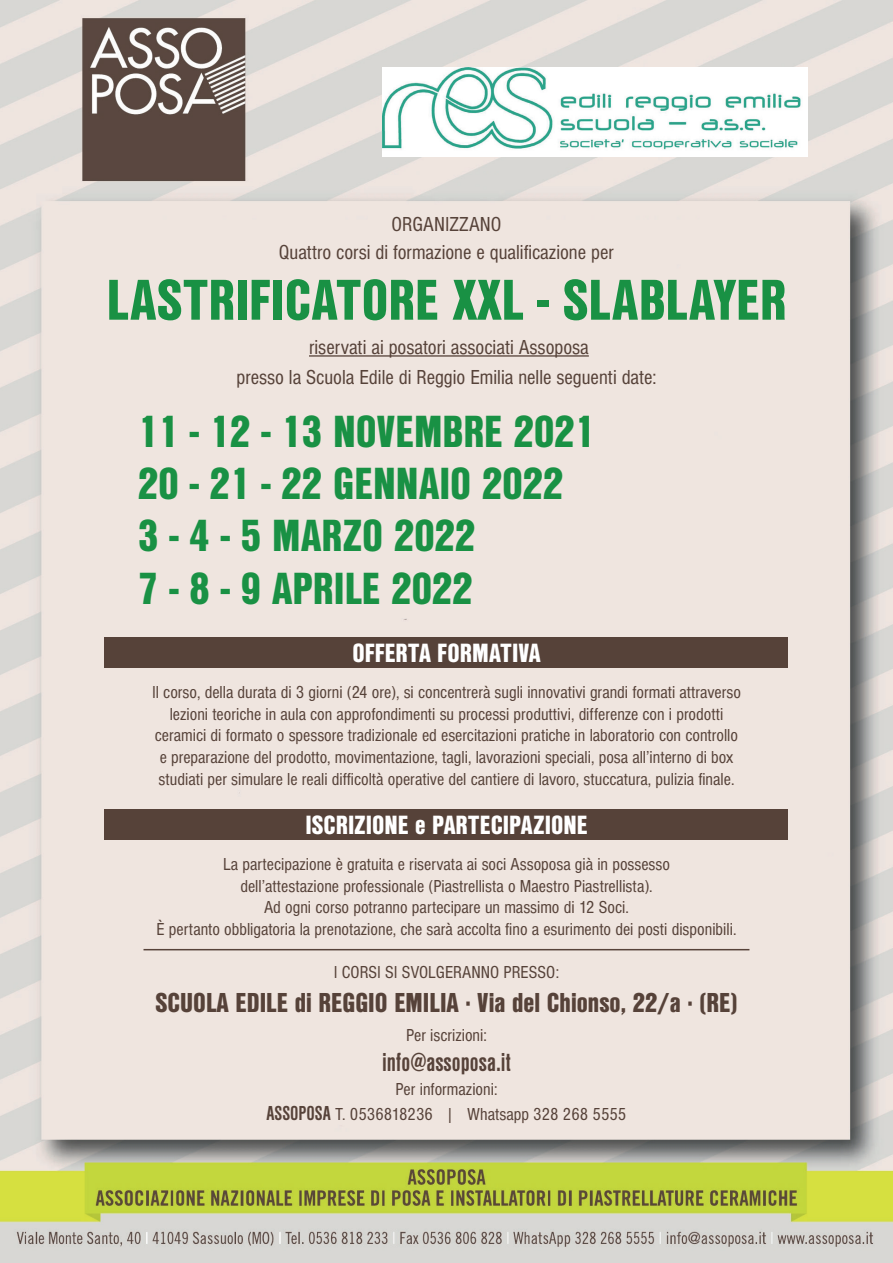
<style>
.page{position:relative;width:893px;height:1263px;background:#fff}
.page>*{position:absolute;margin:0;border:0;box-sizing:border-box;transform-origin:0 0}
.t1{font:900 55.5px "Nimbus San Con L";color:#199144}
.t2{font:900 43.5px/52.2px "Nimbus San Con L";color:#199144}
.t3{font:28.5px "Nimbus Sans DOT Blac Cond";color:#564239}
.t4{font:700 condensed 27px "Nimbus Sans DOT";color:#564239}
.t5{font:900 25.5px "Nimbus San Con L";color:#fff}
.t6{font:condensed 21px/28.2px "Nimbus Sans DOT";color:#564239;text-align:center}
.t7{font:condensed 18px/21.6px "Nimbus Sans DOT";color:#564239;text-align:center}
.s1{font-weight:700;font-size:21px}
</style>
<div class="page">
<img style="left:0;top:0;width:893px;height:1263px">
<img style="left:383px;top:67px;width:425px;height:90px">
<div style="left:105px;top:637px;width:683px;height:31px;background:#564239"></div>
<div style="left:105px;top:809px;width:683px;height:31px;background:#564239"></div>
<hr style="left:309px;top:355px;width:280px;height:2px;background:#564239">
<hr style="left:144px;top:949px;width:605px;height:1px;background:#564239">
<p class="t6" style="left:279px;top:210px;width:337px">ORGANIZZANO<br>Quattro corsi di formazione e qualificazione per</p>
<h1 class="t1" style="left:107px;top:258px;width:681px">LASTRIFICATORE XXL - SLABLAYER</h1>
<p class="t6" style="left:236px;top:333px;width:422px;line-height:29.7px">riservati ai posatori associati Assoposa<br>presso la Scuola Edile di Reggio Emilia nelle seguenti date:</p>
<h2 class="t2" style="left:138px;top:403px;width:458px">11 - 12 - 13 NOVEMBRE 2021<br>20 - 21 - 22 GENNAIO 2022<br>3 - 4 - 5 MARZO 2022<br>7 - 8 - 9 APRILE 2022</h2>
<h3 class="t5" style="left:352px;top:633px;width:190px">OFFERTA FORMATIVA</h3>
<p class="t7" style="left:152px;top:682px;width:590px">Il corso, della durata di 3 giorni (24 ore), si concentrerà sugli innovativi grandi formati attraverso lezioni teoriche in aula con approfondimenti su processi produttivi, differenze con i prodotti ceramici di formato o spessore tradizionale ed esercitazioni pratiche in laboratorio con controllo e preparazione del prodotto, movimentazione, tagli, lavorazioni speciali, posa all’interno di box studiati per simulare le reali difficoltà operative del cantiere di lavoro, stuccatura, pulizia finale.</p>
<h3 class="t5" style="left:305px;top:805px;width:284px">ISCRIZIONE e PARTECIPAZIONE</h3>
<p class="t7" style="left:157px;top:854px;width:581px">La partecipazione è gratuita e riservata ai soci Assoposa già in possesso<br>dell’attestazione professionale (Piastrellista o Maestro Piastrellista).<br>Ad ogni corso potranno partecipare un massimo di 12 Soci.<br>È pertanto obbligatoria la prenotazione, che sarà accolta fino a esurimento dei posti disponibili.</p>
<p class="t7" style="left:334px;top:961px;width:227px">I CORSI SI SVOLGERANNO PRESSO:</p>
<h3 class="t3" style="left:155px;top:986px;width:584px">SCUOLA EDILE di REGGIO EMILIA · Via del Chionso, 22/a · (RE)</h3>
<p class="t7" style="left:406px;top:1025px;width:82px">Per iscrizioni:</p>
<h3 class="t4" style="left:382px;top:1047px;width:130px">info@assoposa.it</h3>
<p class="t7" style="left:267px;top:1077px;width:361px;line-height:25.2px">Per informazioni:<br><span class="s1">ASSOPOSA</span> T. 0536818236 | Whatsapp 328 268 5555</p>
</div>
